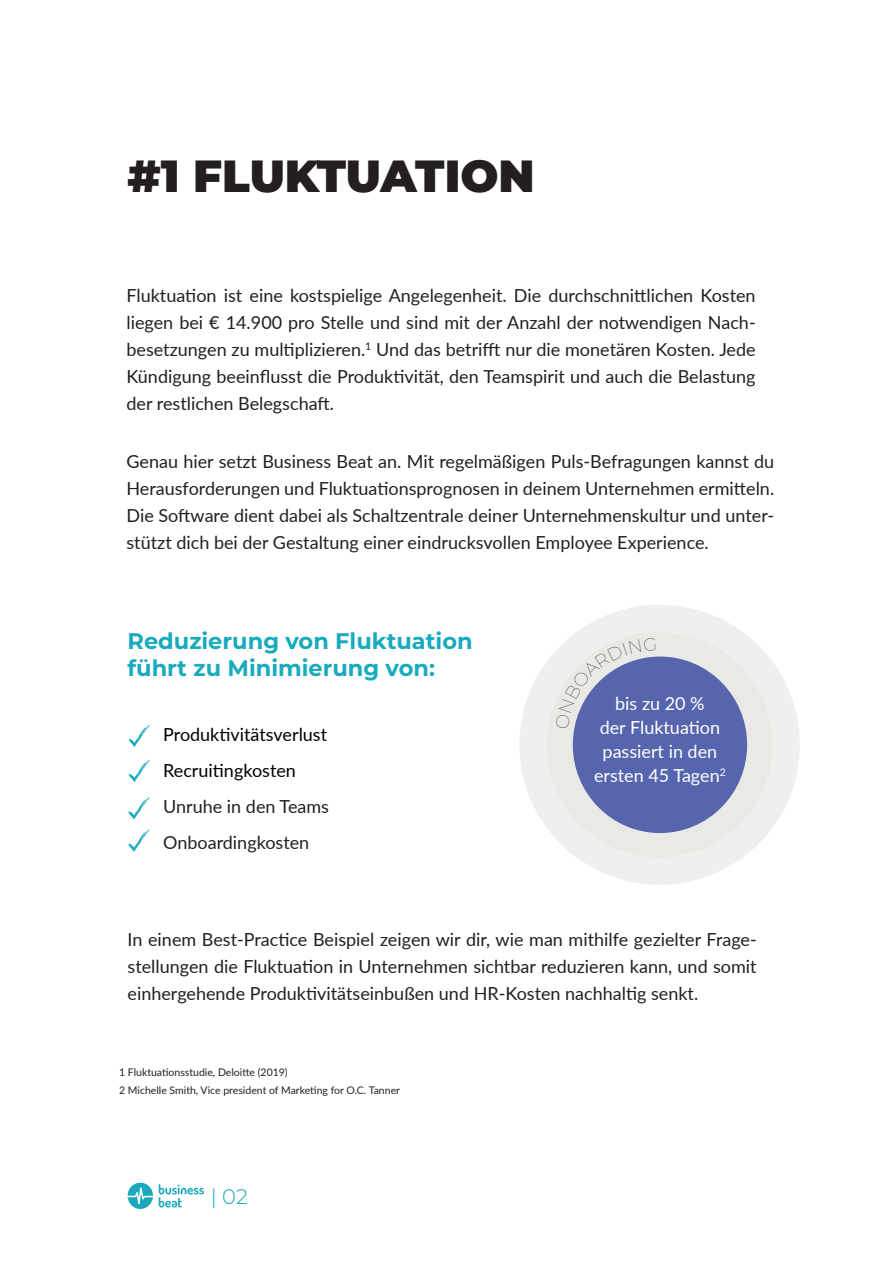
<style>
.page{position:relative;width:893px;height:1263px;background:#fff}
.page>*{position:absolute;margin:0;border:0;box-sizing:border-box;transform-origin:0 0}
.t1{font:900 45px "Montserrat";letter-spacing:-.005em;color:#231f20}
.t2{font:700 22.5px/27px "Montserrat";color:#18aabd}
.t3{font:300 21px "Montserrat";color:#1aa8bc}
.t4{font:18px/27px "Lato";color:#231f20;text-align:justify}
.t5{font:18px/24px "Lato";color:#fff;text-align:center}
.t6{font:18px/36px "Lato";color:#000}
.t7{font:10.5px/18px "Lato";color:#231f20}
</style>
<div class="page">
<svg style="left:128px;top:1183px;width:76px;height:26px"></svg>
<img style="left:519px;top:605px;width:281px;height:280px">
<div style="left:573px;top:656px;width:174px;height:177px;background:#5765ae;border-radius:50%"></div>
<svg style="left:128px;top:724px;width:23px;height:23px"></svg>
<svg style="left:128px;top:759px;width:23px;height:23px"></svg>
<svg style="left:128px;top:797px;width:22px;height:22px"></svg>
<svg style="left:128px;top:829px;width:22px;height:23px"></svg>
<svg style="left:555px;top:638px;width:100px;height:91px"></svg>
<h1 class="t1" style="left:128px;top:143px;width:409px">#1 FLUKTUATION</h1>
<p class="t4" style="left:126px;top:281px;width:631px">Fluktuation ist eine kostspielige Angelegenheit. Die durchschnittlichen Kosten liegen bei € 14.900 pro Stelle und sind mit der Anzahl der notwendigen Nach&shy;besetzungen zu multiplizieren.<sup>1</sup> Und das betrifft nur die monetären Kosten. Jede Kündigung beeinflusst die Produktivität, den Teamspirit und auch die Belastung der restlichen Belegschaft.</p>
<p class="t4" style="left:126px;top:448px;width:649px">Genau hier setzt Business Beat an. Mit regelmäßigen Puls-Befragungen kannst du Herausforderungen und Fluktuationsprognosen in deinem Unternehmen ermitteln.<br>Die Software dient dabei als Schaltzentrale deiner Unternehmenskultur und unter&shy;stützt dich bei der Gestaltung einer eindrucksvollen Employee Experience.</p>
<p class="t2" style="left:128px;top:626px;width:347px">Reduzierung von Fluktuation führt zu Minimierung von:</p>
<p class="t6" style="left:163px;top:716px;width:165px">Produktivitätsverlust<br>Recruitingkosten</p>
<p class="t4" style="left:163px;top:788px;width:167px;line-height:36px">Unruhe in den Teams<br>Onboardingkosten</p>
<p class="t5" style="left:594px;top:690px;width:133px">bis zu 20 %<br>der Fluktuation passiert in den ersten 45 Tagen<sup>2</sup></p>
<p class="t4" style="left:128px;top:925px;width:631px">In einem Best-Practice Beispiel zeigen wir dir, wie man mithilfe gezielter Frage&shy;stellungen die Fluktuation in Unternehmen sichtbar reduzieren kann, und somit einhergehende Produktivitätseinbußen und HR-Kosten nachhaltig senkt.</p>
<p class="t7" style="left:119px;top:1062px;width:282px">1 Fluktuationsstudie, Deloitte (2019)<br>2 Michelle Smith, Vice president of Marketing for O.C. Tanner</p>
<p class="t3" style="left:211px;top:1182px;width:39px">| 02</p>
</div>
